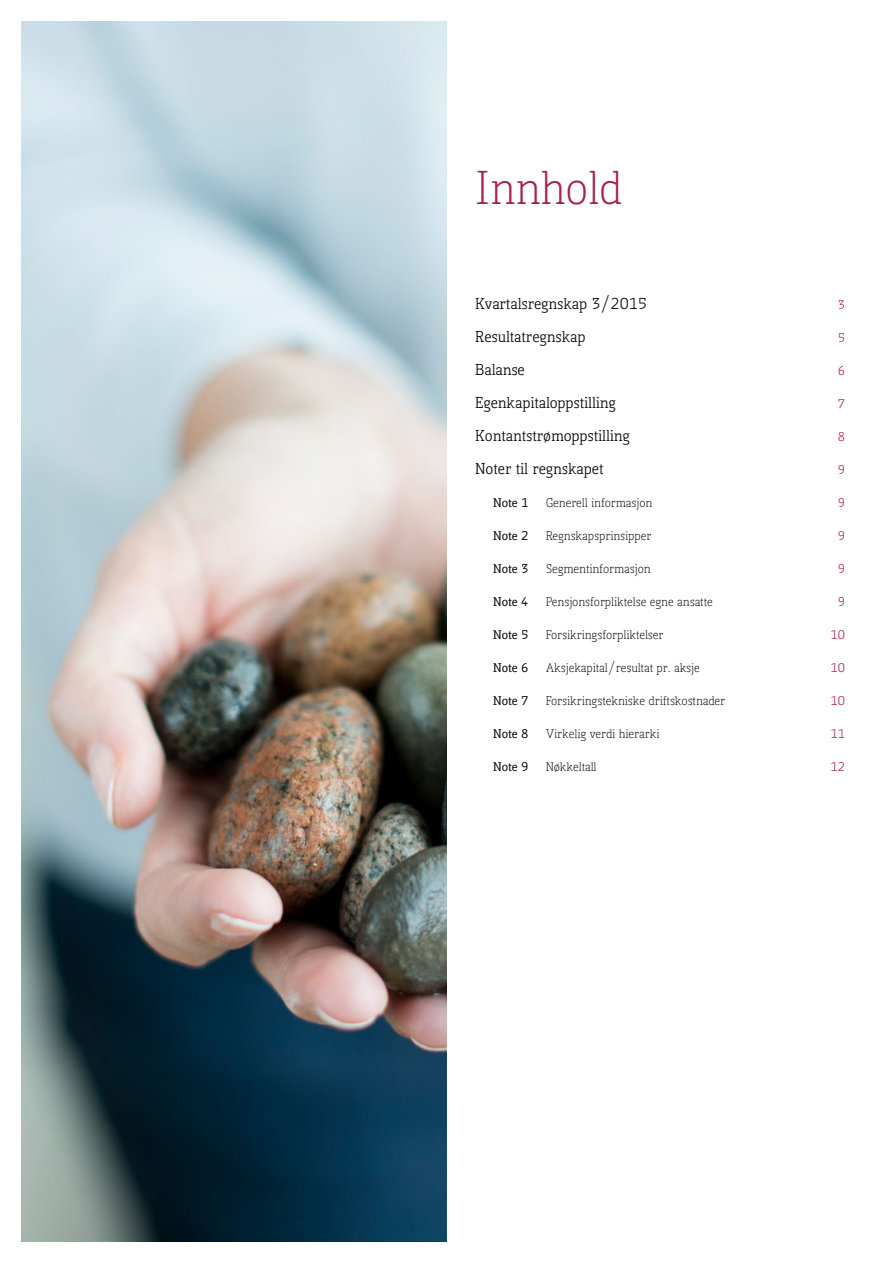
<style>
.page{position:relative;width:893px;height:1263px;background:#fff}
.page>*{position:absolute;margin:0;border:0;box-sizing:border-box;transform-origin:0 0}
.t1{font:300 45px "Kofi Pure Serif";color:#a7214d}
.t2{font:15px "Kofi Pure Serif";color:#000}
.t3{font:300 12px "Kofi Pure Serif";color:#000}
.t4{font:500 12px "Kofi Pure Serif";color:#000}
.t5{font:12px "Kofi Pure Serif";color:#a7214d}
</style>
<div class="page">
<img style="left:21px;top:21px;width:425px;height:1221px">
<h1 class="t1" style="left:475px;top:161px;width:148px">Innhold</h1>
<p class="t2" style="left:475px;top:294px;width:173px">Kvartalsregnskap 3/2015</p>
<p class="t5" style="left:838px;top:297px;width:9px">3</p>
<p class="t2" style="left:475px;top:327px;width:112px">Resultatregnskap</p>
<p class="t5" style="left:838px;top:330px;width:9px">5</p>
<p class="t2" style="left:475px;top:360px;width:51px">Balanse</p>
<p class="t5" style="left:838px;top:363px;width:9px">6</p>
<p class="t2" style="left:475px;top:393px;width:142px">Egenkapitaloppstilling</p>
<p class="t5" style="left:838px;top:396px;width:9px">7</p>
<p class="t2" style="left:475px;top:426px;width:156px">Kontantstrømoppstilling</p>
<p class="t5" style="left:838px;top:429px;width:9px">8</p>
<p class="t2" style="left:475px;top:459px;width:130px">Noter til regnskapet</p>
<p class="t5" style="left:838px;top:462px;width:9px">9</p>
<p class="t4" style="left:493px;top:495px;width:37px">Note 1</p>
<p class="t3" style="left:546px;top:496px;width:108px">Generell informasjon</p>
<p class="t5" style="left:838px;top:495px;width:9px">9</p>
<p class="t4" style="left:493px;top:528px;width:37px">Note 2</p>
<p class="t3" style="left:546px;top:529px;width:107px">Regnskapsprinsipper</p>
<p class="t5" style="left:838px;top:528px;width:9px">9</p>
<p class="t4" style="left:493px;top:561px;width:37px">Note 3</p>
<p class="t3" style="left:546px;top:562px;width:106px">Segmentinformasjon</p>
<p class="t5" style="left:838px;top:561px;width:9px">9</p>
<p class="t4" style="left:493px;top:594px;width:37px">Note 4</p>
<p class="t3" style="left:546px;top:595px;width:169px">Pensjonsforpliktelse egne ansatte</p>
<p class="t5" style="left:838px;top:594px;width:9px">9</p>
<p class="t4" style="left:493px;top:627px;width:37px">Note 5</p>
<p class="t3" style="left:546px;top:628px;width:119px">Forsikringsforpliktelser</p>
<p class="t5" style="left:831px;top:627px;width:16px">10</p>
<p class="t4" style="left:493px;top:660px;width:37px">Note 6</p>
<p class="t3" style="left:546px;top:661px;width:156px">Aksjekapital/resultat pr. aksje</p>
<p class="t5" style="left:831px;top:660px;width:16px">10</p>
<p class="t4" style="left:493px;top:693px;width:37px">Note 7</p>
<p class="t3" style="left:546px;top:694px;width:181px">Forsikringstekniske driftskostnader</p>
<p class="t5" style="left:831px;top:693px;width:16px">10</p>
<p class="t4" style="left:493px;top:726px;width:37px">Note 8</p>
<p class="t3" style="left:546px;top:727px;width:115px">Virkelig verdi hierarki</p>
<p class="t5" style="left:831px;top:726px;width:16px">11</p>
<p class="t4" style="left:493px;top:759px;width:37px">Note 9</p>
<p class="t3" style="left:546px;top:760px;width:52px">Nøkkeltall</p>
<p class="t5" style="left:831px;top:759px;width:16px">12</p>
</div>
